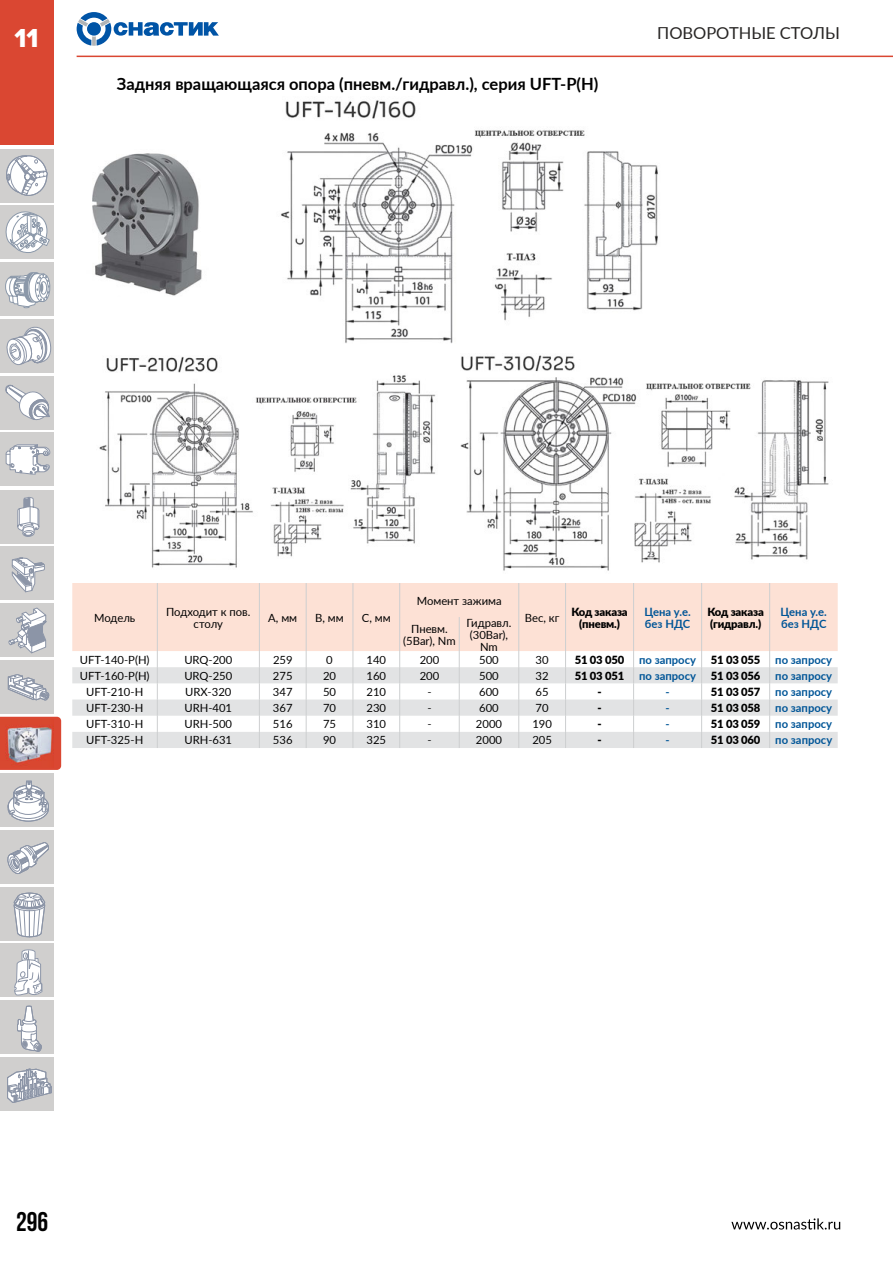
<style>
.page{position:relative;width:893px;height:1263px;background:#fff}
.page>*{position:absolute;margin:0;border:0;box-sizing:border-box;transform-origin:0 0}
.t1{font:700 27px "Bebas Neue";color:#000}
.t2{font:27px "Proxima Nova Extrabld";color:#fff}
.t3{font:700 16.5px "Lato";color:#000}
.t4{font:16.5px "Lato";color:#272524}
.t5{font:11.25px/12px "Lato";color:#000;text-align:center}
.t6{font:700 11.25px/12px "Lato";color:#005597}
.t7{font:900 11.25px/12px "Lato";letter-spacing:-.015em;color:#000;text-align:center}
</style>
<div class="page">
<svg style="left:731px;top:1218px;width:109px;height:11px"></svg>
<div style="left:0;top:0;width:53px;height:145px;background:#da4732"></div>
<div style="left:0;top:149px;width:53px;height:53px;background:#d0cfce"></div>
<svg style="left:77px;top:12px;width:142px;height:34px"></svg>
<svg style="left:6px;top:155px;width:42px;height:41px"></svg>
<svg style="left:0;top:717px;width:61px;height:53px"></svg>
<div style="left:0;top:206px;width:53px;height:53px;background:#d0cfce"></div>
<div style="left:0;top:263px;width:53px;height:53px;background:#d0cfce"></div>
<div style="left:0;top:319px;width:53px;height:53px;background:#d0cfce"></div>
<div style="left:0;top:376px;width:53px;height:53px;background:#d0cfce"></div>
<div style="left:0;top:433px;width:53px;height:53px;background:#d0cfce"></div>
<div style="left:0;top:490px;width:53px;height:53px;background:#d0cfce"></div>
<div style="left:0;top:547px;width:53px;height:53px;background:#d0cfce"></div>
<div style="left:0;top:603px;width:53px;height:53px;background:#d0cfce"></div>
<div style="left:0;top:660px;width:53px;height:53px;background:#d0cfce"></div>
<div style="left:0;top:773px;width:53px;height:54px;background:#d0cfce"></div>
<div style="left:0;top:830px;width:53px;height:53px;background:#d0cfce"></div>
<div style="left:0;top:887px;width:53px;height:53px;background:#d0cfce"></div>
<div style="left:0;top:944px;width:53px;height:53px;background:#d0cfce"></div>
<div style="left:0;top:1000px;width:53px;height:54px;background:#d0cfce"></div>
<div style="left:0;top:1057px;width:53px;height:53px;background:#d0cfce"></div>
<svg style="left:8px;top:781px;width:41px;height:40px"></svg>
<svg style="left:7px;top:842px;width:42px;height:32px"></svg>
<svg style="left:14px;top:893px;width:31px;height:44px"></svg>
<svg style="left:14px;top:949px;width:28px;height:47px"></svg>
<svg style="left:17px;top:1005px;width:25px;height:47px"></svg>
<svg style="left:7px;top:1069px;width:45px;height:34px"></svg>
<svg style="left:2px;top:211px;width:49px;height:97px"></svg>
<svg style="left:6px;top:326px;width:46px;height:39px"></svg>
<svg style="left:5px;top:384px;width:49px;height:39px"></svg>
<svg style="left:6px;top:444px;width:44px;height:30px"></svg>
<svg style="left:17px;top:497px;width:23px;height:40px"></svg>
<svg style="left:12px;top:558px;width:33px;height:34px"></svg>
<hr style="left:77px;top:56px;width:816px;height:1px;background:#da4732">
<svg style="left:9px;top:608px;width:38px;height:45px"></svg>
<svg style="left:8px;top:674px;width:42px;height:27px"></svg>
<img style="left:0;top:720px;width:53px;height:48px">
<img style="left:92px;top:153px;width:110px;height:143px">
<img style="left:281px;top:100px;width:377px;height:244px">
<div style="left:72px;top:583px;width:766px;height:68px;background:#fde1d5"></div>
<svg style="left:72px;top:667px;width:766px;height:81px;fill:#e2e3e4"></svg>
<hr style="left:459px;top:617px;width:1px;height:34px;background:#cdcfd0">
<svg style="left:157px;top:651px;width:1px;height:97px"></svg>
<svg style="left:259px;top:651px;width:1px;height:97px"></svg>
<svg style="left:306px;top:651px;width:1px;height:97px"></svg>
<svg style="left:353px;top:651px;width:1px;height:97px"></svg>
<svg style="left:399px;top:651px;width:1px;height:97px"></svg>
<svg style="left:459px;top:651px;width:1px;height:97px"></svg>
<svg style="left:518px;top:651px;width:1px;height:97px"></svg>
<svg style="left:565px;top:651px;width:1px;height:97px"></svg>
<svg style="left:633px;top:651px;width:1px;height:97px"></svg>
<svg style="left:701px;top:651px;width:1px;height:97px"></svg>
<svg style="left:769px;top:651px;width:1px;height:97px"></svg>
<hr style="left:157px;top:583px;width:1px;height:34px;background:#cdcfd0">
<hr style="left:157px;top:617px;width:1px;height:34px;background:#cdcfd0">
<hr style="left:259px;top:583px;width:1px;height:34px;background:#cdcfd0">
<hr style="left:259px;top:617px;width:1px;height:34px;background:#cdcfd0">
<hr style="left:306px;top:583px;width:1px;height:34px;background:#cdcfd0">
<hr style="left:306px;top:617px;width:1px;height:34px;background:#cdcfd0">
<hr style="left:353px;top:583px;width:1px;height:34px;background:#cdcfd0">
<hr style="left:353px;top:617px;width:1px;height:34px;background:#cdcfd0">
<hr style="left:399px;top:617px;width:1px;height:34px;background:#cdcfd0">
<hr style="left:399px;top:583px;width:1px;height:34px;background:#cdcfd0">
<hr style="left:518px;top:583px;width:1px;height:34px;background:#cdcfd0">
<hr style="left:518px;top:617px;width:1px;height:34px;background:#cdcfd0">
<hr style="left:565px;top:583px;width:1px;height:34px;background:#cdcfd0">
<hr style="left:565px;top:617px;width:1px;height:34px;background:#cdcfd0">
<hr style="left:633px;top:583px;width:1px;height:34px;background:#cdcfd0">
<hr style="left:633px;top:617px;width:1px;height:34px;background:#cdcfd0">
<hr style="left:701px;top:583px;width:1px;height:34px;background:#cdcfd0">
<hr style="left:701px;top:617px;width:1px;height:34px;background:#cdcfd0">
<hr style="left:769px;top:583px;width:1px;height:34px;background:#cdcfd0">
<hr style="left:769px;top:617px;width:1px;height:34px;background:#cdcfd0">
<img style="left:99px;top:356px;width:337px;height:212px">
<img style="left:460px;top:355px;width:369px;height:216px">
<h1 class="t2" style="left:15px;top:22px;width:26px">11</h1>
<h2 class="t3" style="left:117px;top:74px;width:483px">Задняя вращающаяся опора (пневм./гидравл.), серия UFT-P(H)</h2>
<h2 class="t4" style="left:657px;top:23px;width:184px">ПОВОРОТНЫЕ СТОЛЫ</h2>
<p class="t5" style="left:94px;top:611px;width:43px">Модель</p>
<p class="t5" style="left:166px;top:605px;width:86px">Подходит к пов. столу</p>
<p class="t5" style="left:268px;top:611px;width:30px">A, мм</p>
<p class="t5" style="left:315px;top:611px;width:30px">B, мм</p>
<p class="t5" style="left:362px;top:611px;width:30px">C, мм</p>
<p class="t5" style="left:417px;top:594px;width:86px">Момент зажима</p>
<p class="t5" style="left:403px;top:622px;width:54px">Пневм. (5Bar), Nm</p>
<p class="t5" style="left:467px;top:616px;width:46px">Гидравл. (30Bar),<br>Nm</p>
<p class="t5" style="left:525px;top:611px;width:36px">Вес, кг</p>
<p class="t7" style="left:571px;top:605px;width:58px">Код заказа (пневм.)</p>
<p class="t6" style="left:644px;top:605px;width:48px">Цена у.е. без НДС</p>
<p class="t7" style="left:707px;top:605px;width:58px;text-align:left">Код заказа (гидравл.)</p>
<p class="t6" style="left:781px;top:605px;width:48px">Цена у.е. без НДС</p>
<p class="t5" style="left:80px;top:653px;width:71px">UFT-140-P(H)</p>
<p class="t5" style="left:184px;top:653px;width:49px">URQ-200</p>
<p class="t5" style="left:273px;top:653px;width:21px">259</p>
<p class="t5" style="left:326px;top:653px;width:8px">0</p>
<p class="t5" style="left:367px;top:653px;width:21px">140</p>
<p class="t5" style="left:420px;top:653px;width:21px">200</p>
<p class="t5" style="left:479px;top:653px;width:21px">500</p>
<p class="t5" style="left:536px;top:653px;width:15px">30</p>
<p class="t7" style="left:575px;top:653px;width:51px">51 03 050</p>
<p class="t6" style="left:639px;top:653px;width:58px">по запросу</p>
<p class="t7" style="left:711px;top:653px;width:51px">51 03 055</p>
<p class="t6" style="left:775px;top:653px;width:58px">по запросу</p>
<p class="t5" style="left:80px;top:670px;width:71px">UFT-160-P(H)</p>
<p class="t5" style="left:184px;top:670px;width:49px">URQ-250</p>
<p class="t5" style="left:273px;top:670px;width:21px">275</p>
<p class="t5" style="left:323px;top:670px;width:15px">20</p>
<p class="t5" style="left:367px;top:670px;width:21px">160</p>
<p class="t5" style="left:420px;top:670px;width:21px">200</p>
<p class="t5" style="left:479px;top:670px;width:21px">500</p>
<p class="t5" style="left:536px;top:670px;width:15px">32</p>
<p class="t7" style="left:575px;top:669px;width:51px">51 03 051</p>
<p class="t6" style="left:639px;top:670px;width:58px">по запросу</p>
<p class="t7" style="left:711px;top:669px;width:51px">51 03 056</p>
<p class="t6" style="left:775px;top:670px;width:58px">по запросу</p>
<p class="t5" style="left:86px;top:686px;width:59px">UFT-210-H</p>
<p class="t5" style="left:185px;top:686px;width:48px">URX-320</p>
<p class="t5" style="left:273px;top:686px;width:21px">347</p>
<p class="t5" style="left:323px;top:686px;width:15px">50</p>
<p class="t5" style="left:367px;top:686px;width:21px">210</p>
<p class="t5" style="left:427px;top:686px;width:6px">-</p>
<p class="t5" style="left:479px;top:686px;width:21px">600</p>
<p class="t5" style="left:536px;top:686px;width:15px">65</p>
<p class="t7" style="left:597px;top:685px;width:6px">-</p>
<p class="t6" style="left:665px;top:686px;width:6px">-</p>
<p class="t7" style="left:711px;top:685px;width:51px">51 03 057</p>
<p class="t6" style="left:775px;top:686px;width:58px">по запросу</p>
<p class="t5" style="left:86px;top:702px;width:59px">UFT-230-H</p>
<p class="t5" style="left:185px;top:702px;width:49px">URH-401</p>
<p class="t5" style="left:273px;top:702px;width:21px">367</p>
<p class="t5" style="left:323px;top:702px;width:15px">70</p>
<p class="t5" style="left:367px;top:702px;width:21px">230</p>
<p class="t5" style="left:427px;top:702px;width:6px">-</p>
<p class="t5" style="left:479px;top:702px;width:21px">600</p>
<p class="t5" style="left:536px;top:702px;width:15px">70</p>
<p class="t7" style="left:597px;top:701px;width:6px">-</p>
<p class="t6" style="left:665px;top:702px;width:6px">-</p>
<p class="t7" style="left:711px;top:701px;width:51px">51 03 058</p>
<p class="t6" style="left:775px;top:702px;width:58px">по запросу</p>
<p class="t5" style="left:86px;top:718px;width:59px">UFT-310-H</p>
<p class="t5" style="left:185px;top:718px;width:49px">URH-500</p>
<p class="t5" style="left:273px;top:718px;width:21px">516</p>
<p class="t5" style="left:323px;top:718px;width:15px">75</p>
<p class="t5" style="left:367px;top:718px;width:21px">310</p>
<p class="t5" style="left:427px;top:718px;width:6px">-</p>
<p class="t5" style="left:476px;top:718px;width:28px">2000</p>
<p class="t5" style="left:532px;top:718px;width:21px">190</p>
<p class="t7" style="left:597px;top:718px;width:6px">-</p>
<p class="t6" style="left:665px;top:718px;width:6px">-</p>
<p class="t7" style="left:711px;top:718px;width:51px">51 03 059</p>
<p class="t6" style="left:775px;top:718px;width:58px">по запросу</p>
<p class="t5" style="left:86px;top:734px;width:59px">UFT-325-H</p>
<p class="t5" style="left:185px;top:734px;width:49px">URH-631</p>
<p class="t5" style="left:273px;top:734px;width:21px">536</p>
<p class="t5" style="left:323px;top:734px;width:15px">90</p>
<p class="t5" style="left:367px;top:734px;width:21px">325</p>
<p class="t5" style="left:427px;top:734px;width:6px">-</p>
<p class="t5" style="left:476px;top:734px;width:28px">2000</p>
<p class="t5" style="left:532px;top:734px;width:21px">205</p>
<p class="t7" style="left:597px;top:734px;width:6px">-</p>
<p class="t6" style="left:665px;top:734px;width:6px">-</p>
<p class="t7" style="left:711px;top:734px;width:51px">51 03 060</p>
<p class="t6" style="left:775px;top:734px;width:58px">по запросу</p>
<h1 class="t1" style="left:16px;top:1207px;width:34px">296</h1>
</div>
